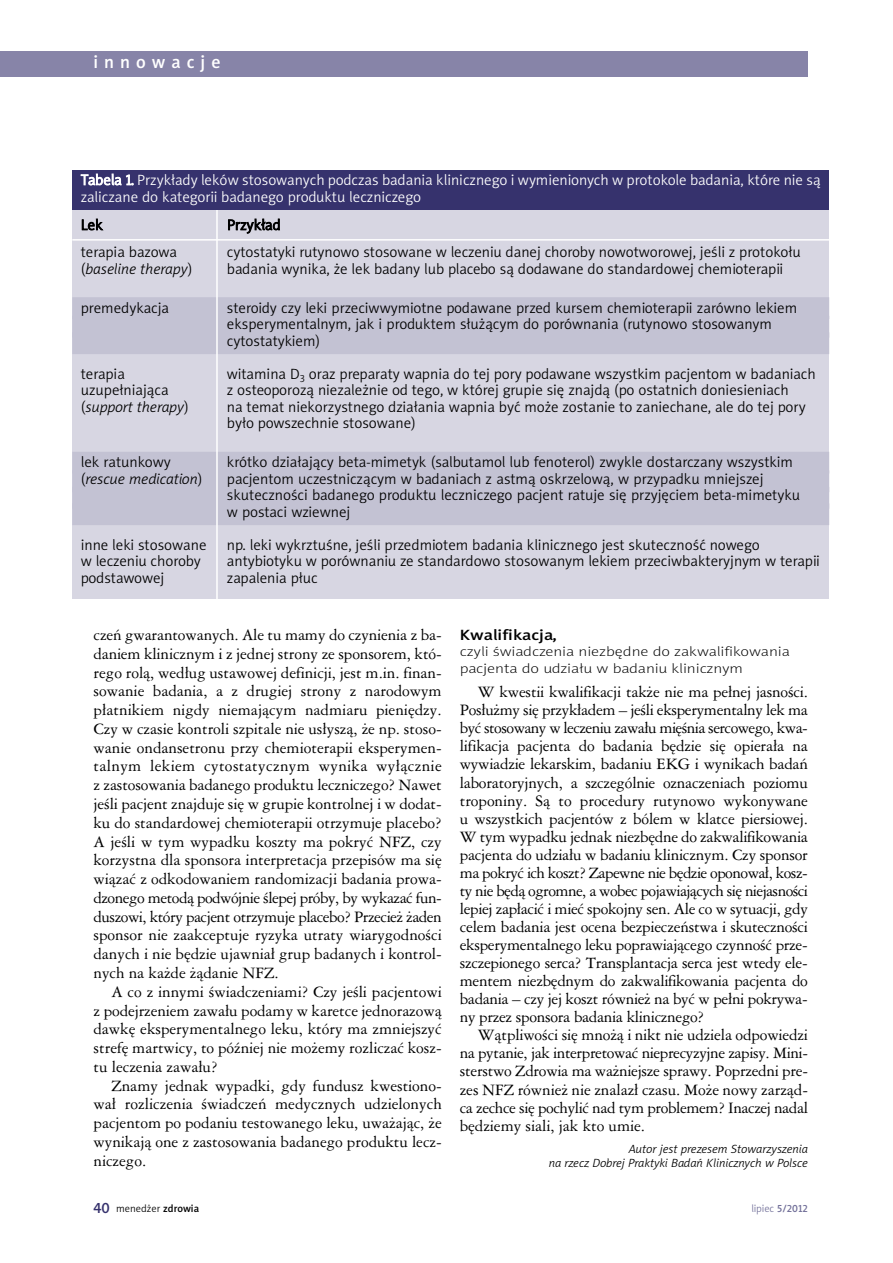
<style>
.page{position:relative;width:893px;height:1263px;background:#fff}
.page>*{position:absolute;margin:0;border:0;box-sizing:border-box;transform-origin:0 0}
.t1{font:18px "Naomi Sans EFNPS Medium";letter-spacing:.335em;color:#fff}
.t2{font:15px/18.8px "Ameri Garmnd PL";color:#000;text-align:justify}
.t3{font:15px/16.5px "Naomi Sans EFNPS Light";color:#000}
.t4{font:15px/16.5px "Naomi Sans EFNPS Light";color:#fff}
.t5{font:italic 15px "Naomi Sans EFNPS Light";color:#000}
.t6{font:15px "Naomi Sans EFNPS Medium";color:#000;scale:1.2 1}
.t7{font:13.5px/16.5px "Naomi Sans EFNPS Thin";color:#000;scale:1.2 1}
.t8{font:italic 12px/13.5px "Naomi Sans EFNPS Light";color:#000;text-align:right}
.t9{font:10.5px "Naomi Sans EFNPS Light";color:#000}
.t10{font:10.5px "Naomi Sans EFNPS Light";color:#727099}
.s1{font-style:normal}
.s2{font-family:"Naomi Sans EFNPS Medium";font-size:15px;color:#36326d}
.s3{font-family:"Naomi Sans EFNPS Medium"}
</style>
<div class="page">
<div style="left:0;top:51px;width:808px;height:26px;background:#8784a8"></div>
<div style="left:72px;top:170px;width:757px;height:428px;background:#d7d6e2"></div>
<hr style="left:72px;top:239px;width:757px;height:2px;background:#fff">
<div style="left:72px;top:297px;width:757px;height:22px;background:#c3c2d3"></div>
<div style="left:72px;top:316px;width:757px;height:22px;background:#c3c2d3"></div>
<div style="left:72px;top:332px;width:757px;height:22px;background:#c3c2d3"></div>
<div style="left:72px;top:452px;width:757px;height:21px;background:#c3c2d3"></div>
<div style="left:72px;top:470px;width:757px;height:22px;background:#c3c2d3"></div>
<div style="left:72px;top:487px;width:757px;height:22px;background:#c3c2d3"></div>
<div style="left:72px;top:503px;width:757px;height:22px;background:#c3c2d3"></div>
<hr style="left:216px;top:209px;width:2px;height:391px;background:#fff">
<div style="left:72px;top:170px;width:757px;height:39px;background:#36326d"></div>
<p class="t1" style="left:94px;top:55px;width:129px">innowacje</p>
<p class="t4" style="left:81px;top:173px;width:741px">Tabela 1. Przykłady leków stosowanych podczas badania klinicznego i wymienionych w protokole badania, które nie są zaliczane do kategorii badanego produktu leczniczego</p>
<p class="t3" style="left:81px;top:218px;width:23px">Lek</p>
<p class="t3" style="left:227px;top:218px;width:55px">Przykład</p>
<p class="t3" style="left:81px;top:245px;width:98px">terapia bazowa</p>
<p class="t3" style="left:227px;top:245px;width:576px">cytostatyki rutynowo stosowane w leczeniu danej choroby nowotworowej, jeśli z protokołu</p>
<p class="t5" style="left:81px;top:263px;width:113px"><span class="s1">(</span>baseline therapy<span class="s1">)</span></p>
<p class="t3" style="left:227px;top:262px;width:558px">badania wynika, że lek badany lub placebo są dodawane do standardowej chemioterapii</p>
<p class="t3" style="left:81px;top:301px;width:90px">premedykacja</p>
<p class="t3" style="left:227px;top:301px;width:572px">steroidy czy leki przeciwwymiotne podawane przed kursem chemioterapii zarówno lekiem eksperymentalnym, jak i produktem służącym do porównania (rutynowo stosowanym cytostatykiem)</p>
<p class="t3" style="left:81px;top:367px;width:46px">terapia</p>
<p class="t3" style="left:227px;top:367px;width:590px">witamina D<sub>3</sub> oraz preparaty wapnia do tej pory podawane wszystkim pacjentom w badaniach</p>
<p class="t3" style="left:81px;top:383px;width:89px">uzupełniająca</p>
<p class="t3" style="left:227px;top:383px;width:563px">z osteoporozą niezależnie od tego, w której grupie się znajdą (po ostatnich doniesieniach</p>
<p class="t5" style="left:81px;top:401px;width:110px"><span class="s1">(</span>support therapy<span class="s1">)</span></p>
<p class="t3" style="left:227px;top:400px;width:580px">na temat niekorzystnego działania wapnia być może zostanie to zaniechane, ale do tej pory było powszechnie stosowane)</p>
<p class="t3" style="left:81px;top:455px;width:92px">lek ratunkowy</p>
<p class="t3" style="left:227px;top:455px;width:567px">krótko działający beta-mimetyk (salbutamol lub fenoterol) zwykle dostarczany wszystkim</p>
<p class="t5" style="left:81px;top:473px;width:123px"><span class="s1">(</span>rescue medication<span class="s1">)</span></p>
<p class="t3" style="left:227px;top:472px;width:575px">pacjentom uczestniczącym w badaniach z astmą oskrzelową, w przypadku mniejszej skuteczności badanego produktu leczniczego pacjent ratuje się przyjęciem beta-mimetyku w postaci wziewnej</p>
<p class="t3" style="left:81px;top:538px;width:127px">inne leki stosowane</p>
<p class="t3" style="left:227px;top:538px;width:534px">np. leki wykrztuśne, jeśli przedmiotem badania klinicznego jest skuteczność nowego</p>
<p class="t3" style="left:81px;top:554px;width:122px">w leczeniu choroby</p>
<p class="t3" style="left:227px;top:554px;width:595px">antybiotyku w porównaniu ze standardowo stosowanym lekiem przeciwbakteryjnym w terapii</p>
<p class="t3" style="left:81px;top:571px;width:85px">podstawowej</p>
<p class="t3" style="left:227px;top:571px;width:92px">zapalenia płuc</p>
<p class="t2" style="left:94px;top:625px;width:350px">czeń gwarantowanych. Ale tu mamy do czynienia z ba&shy;daniem klinicznym i z jednej strony ze sponsorem, któ&shy;rego rolą, według ustawowej definicji, jest m.in. finan&shy;sowanie badania, a z drugiej strony z narodowym płatnikiem nigdy niemającym nadmiaru pieniędzy.<br>Czy w czasie kontroli szpitale nie usłyszą, że np. stoso&shy;wanie ondansetronu przy chemioterapii eksperymen&shy;talnym lekiem cytostatycznym wynika wyłącznie z zastosowania badanego produktu leczniczego? Nawet jeśli pacjent znajduje się w grupie kontrolnej i w dodat&shy;ku do standardowej chemioterapii otrzymuje placebo?<br>A jeśli w tym wypadku koszty ma pokryć NFZ, czy korzystna dla sponsora interpretacja przepisów ma się wiązać z odkodowaniem randomizacji badania prowa&shy;dzonego metodą podwójnie ślepej próby, by wykazać fun&shy;duszowi, który pacjent otrzymuje placebo? Przecież żaden sponsor nie zaakceptuje ryzyka utraty wiarygodności danych i nie będzie ujawniał grup badanych i kontrol&shy;nych na każde żądanie NFZ.</p>
<p class="t2" style="left:94px;top:982px;width:350px;text-indent:18px">A co z innymi świadczeniami? Czy jeśli pacjentowi z podejrzeniem zawału podamy w karetce jednorazową dawkę eksperymentalnego leku, który ma zmniejszyć strefę martwicy, to później nie możemy rozliczać kosz&shy;tu leczenia zawału?</p>
<p class="t2" style="left:94px;top:1076px;width:350px;text-indent:18px">Znamy jednak wypadki, gdy fundusz kwestiono&shy;wał rozliczenia świadczeń medycznych udzielonych pacjentom po podaniu testowanego leku, uważając, że wynikają one z zastosowania badanego produktu lecz&shy;niczego.</p>
<p class="t6" style="left:460px;top:629px;width:82px">Kwalifikacja,</p>
<p class="t7" style="left:460px;top:645px;width:277px">czyli świadczenia niezbędne do zakwalifikowania pacjenta do udziału w badaniu klinicznym</p>
<p class="t2" style="left:460px;top:683px;width:350px;line-height:18px;text-indent:18px">W kwestii kwalifikacji także nie ma pełnej jasności.<br>Posłużmy się przykładem – jeśli eksperymentalny lek ma być stosowany w leczeniu zawału mięśnia sercowego, kwa&shy;lifikacja pacjenta do badania będzie się opierała na wywiadzie lekarskim, badaniu EKG i wynikach badań laboratoryjnych, a szczególnie oznaczeniach poziomu troponiny. Są to procedury rutynowo wykonywane u wszystkich pacjentów z bólem w klatce piersiowej.<br>W tym wypadku jednak niezbędne do zakwalifikowania pacjenta do udziału w badaniu klinicznym. Czy sponsor ma pokryć ich koszt? Zapewne nie będzie oponował, kosz&shy;ty nie będą ogromne, a wobec pojawiających się niejasności lepiej zapłacić i mieć spokojny sen. Ale co w sytuacji, gdy celem badania jest ocena bezpieczeństwa i skuteczności eksperymentalnego leku poprawiającego czynność prze&shy;szczepionego serca? Transplantacja serca jest wtedy ele&shy;mentem niezbędnym do zakwalifikowania pacjenta do badania – czy jej koszt również na być w pełni pokrywa&shy;ny przez sponsora badania klinicznego?</p>
<p class="t2" style="left:460px;top:1026px;width:350px;line-height:18px;text-indent:18px">Wątpliwości się mnożą i nikt nie udziela odpowiedzi na pytanie, jak interpretować nieprecyzyjne zapisy. Mini&shy;sterstwo Zdrowia ma ważniejsze sprawy. Poprzedni pre&shy;zes NFZ również nie znalazł czasu. Może nowy zarząd&shy;ca zechce się pochylić nad tym problemem? Inaczej nadal będziemy siali, jak kto umie.</p>
<p class="t8" style="left:549px;top:1143px;width:261px">Autor jest prezesem Stowarzyszenia<br>na rzecz Dobrej Praktyki Badań Klinicznych w Polsce</p>
<p class="t9" style="left:94px;top:1204px;width:107px"><span class="s2">40</span> menedżer <span class="s3">zdrowia</span></p>
<p class="t10" style="left:751px;top:1204px;width:58px">lipiec <span class="s3">5/2012</span></p>
</div>
